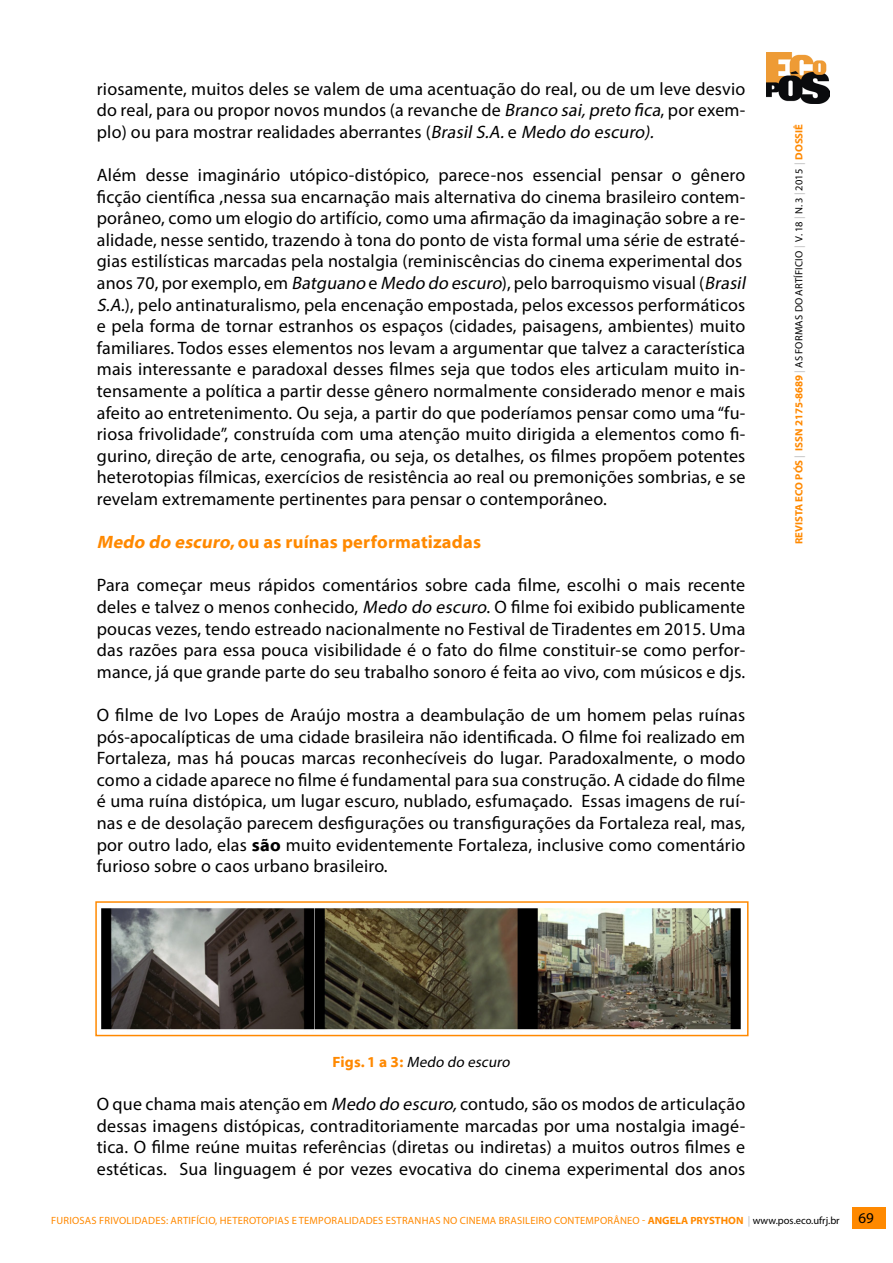
<style>
.page{position:relative;width:893px;height:1263px;background:#fff}
.page>*{position:absolute;margin:0;border:0;box-sizing:border-box;transform-origin:0 0}
.t1{font:18px/21.6px "Myriad Pro";letter-spacing:.01em;color:#000;text-align:justify}
.t2{font:18px "Myriad Bd Web";letter-spacing:.01em;color:#ff8900}
.t3{font:italic 15px "Myriad Pro";color:#000}
.t4{font:10.5px "Myriad Pro";letter-spacing:.02em;color:#ff8900}
.t5{font:10.5px "Myriad Bd Web";color:#ff8900}
.s1{font-style:italic}
.s2{font-family:"Myriad Bd Web"}
.s3{font-family:"Myriad Pro";color:#b3b3b3}
.s4{font-family:"Myriad Pro";color:#000}
.s5{font-family:"Myriad Bd Web";font-style:normal;color:#ff8900}
.s6{color:#b3b3b3}
.s7{color:#000}
.s8{font-size:15px;color:#000}
</style>
<div class="page">
<img style="left:766px;top:52px;width:63px;height:52px">
<div style="left:853px;top:1208px;width:33px;height:21px;background:#ff8900"></div>
<img style="left:101px;top:908px;width:640px;height:122px">
<div style="left:95px;top:901px;width:653px;height:135px;border:2px solid #ff8900"></div>
<p class="t1" style="left:97px;top:77px;width:650px">riosamente, muitos deles se valem de uma acentuação do real, ou de um leve desvio do real, para ou propor novos mundos (a revanche de <span class="s1">Branco sai,preto fica</span>, por exem&shy;plo) ou para mostrar realidades aberrantes (<span class="s1">BrasilS.A.</span>e <span class="s1">Medo do escuro).</span></p>
<p class="t1" style="left:97px;top:164px;width:650px">Além desse imaginário utópico-distópico, parece-nos essencial pensar o gênero ficção científica ,nessa sua encarnação mais alternativa do cinema brasileiro contem&shy;porâneo, como um elogio do artifício, como uma afirmação da imaginação sobre a re&shy;alidade, nesse sentido, trazendo à tona do ponto de vista formal uma série de estraté&shy;gias estilísticas marcadas pela nostalgia (reminiscências do cinema experimental dos</p>
<p class="t1" style="left:97px;top:272px;width:654px;text-align:left">anos 70, por exemplo, em <span class="s1">Batguano</span> e <span class="s1">Medo do escuro</span>), pelo barroquismo visual (<span class="s1">Brasil S.A.</span>), pelo antinaturalismo, pela encenação empostada, pelos excessos performáticos e pela forma de tornar estranhos os espaços (cidades, paisagens, ambientes) muito familiares. Todos esses elementos nos levam a argumentar que talvez a característica mais interessante e paradoxal desses filmes seja que todos eles articulam muito in&shy;tensamente a política a partir desse gênero normalmente considerado menor e mais afeito ao entretenimento. Ou seja, a partir do que poderíamos pensar como uma “fu&shy;riosa frivolidade”, construída com uma atenção muito dirigida a elementos como fi&shy;gurino, direção de arte, cenografia, ou seja, os detalhes, os filmes propõem potentes heterotopias fílmicas, exercícios de resistência ao real ou premonições sombrias, e se revelam extremamente pertinentes para pensar o contemporâneo.</p>
<p class="t2" style="left:97px;top:532px;width:386px"><span class="s1">Medo do escuro</span>, ou as ruínas performatizadas</p>
<p class="t1" style="left:97px;top:574px;width:650px">Para começar meus rápidos comentários sobre cada filme, escolhi o mais recente deles e talvez o menos conhecido, <span class="s1">Medo do escuro</span>. O filme foi exibido publicamente poucas vezes, tendo estreado nacionalmente no Festival de Tiradentes em 2015. Uma das razões para essa pouca visibilidade é o fato do filme constituir-se como perfor&shy;mance, já que grande parte do seu trabalho sonoro é feita ao vivo, com músicos e djs.</p>
<p class="t1" style="left:97px;top:704px;width:650px">O filme de Ivo Lopes de Araújo mostra a deambulação de um homem pelas ruínas pós-apocalípticas de uma cidade brasileira não identificada. O filme foi realizado em Fortaleza, mas há poucas marcas reconhecíveis do lugar. Paradoxalmente, o modo como a cidade aparece no filme é fundamental para sua construção. A cidade do filme é uma ruína distópica, um lugar escuro, nublado, esfumaçado. Essas imagens de ruí&shy;nas e de desolação parecem desfigurações ou transfigurações da Fortaleza real, mas, por outro lado, elas <span class="s2">são</span> muito evidentemente Fortaleza, inclusive como comentário furioso sobre o caos urbano brasileiro.</p>
<p class="t5" style="left:793px;top:544px;width:421px;rotate:-90deg">REVISTA ECO PÓS <span class="s3">|</span> ISSN 2175-8689 <span class="s3">|</span> <span class="s4">AS FORMAS DO ARTÍFICIO</span> <span class="s3">|</span> <span class="s4">V. 18</span> <span class="s3">|</span> <span class="s4">N. 3</span> <span class="s3">|</span> <span class="s4">2015</span> <span class="s3">|</span> DOSSIÊ</p>
<p class="t3" style="left:333px;top:1052px;width:182px"><span class="s5">F i g s . 1 a 3 :</span> Medo do escuro</p>
<p class="t1" style="left:97px;top:1093px;width:650px">O que chama mais atenção em <span class="s1">Medo do escuro,</span>contudo, são os modos de articulação dessas imagens distópicas, contraditoriamente marcadas por uma nostalgia imagé&shy;tica. O filme reúne muitas referências (diretas ou indiretas) a muitos outros filmes e estéticas. Sua linguagem é por vezes evocativa do cinema experimental dos anos</p>
<p class="t4" style="left:51px;top:1214px;width:824px">FURIOSAS FRIVOLIDADES: ARTIFÍCIO, HETEROTOPIAS E TEMPORALIDADES ESTRANHAS NO CINEMA BRASILEIRO CONTEMPORÂNEO - <span class="s2">ANGELA PRYSTHON</span> <span class="s6">|</span> <span class="s7">www.pos.eco.ufrj.br</span> <span class="s8">69</span></p>
</div>
